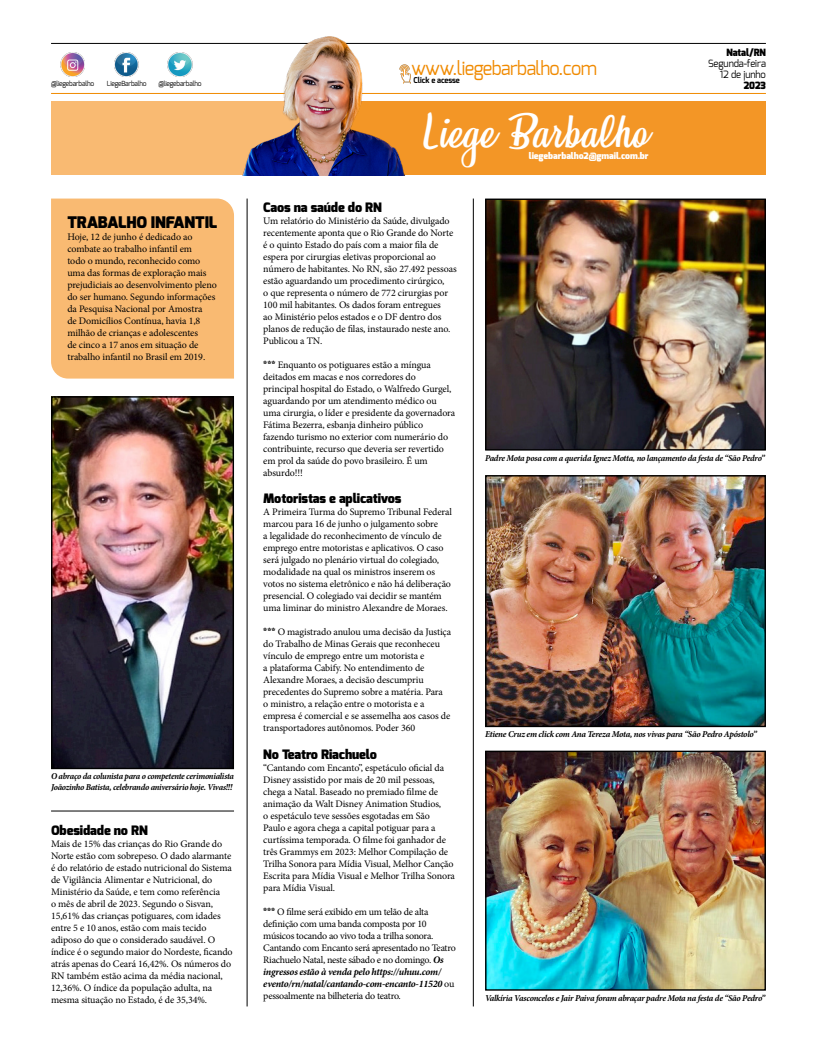
<style>
.page{position:relative;width:817px;height:1049px;background:#fff}
.page>*{position:absolute;margin:0;border:0;box-sizing:border-box;transform-origin:0 0}
.t1{font:41px "Honeymoon Personal Use";color:#fff}
.t2{font:19.1px "Exo";letter-spacing:-.03em;color:#f08a00;scale:.95 1}
.t3{font:900 16px "Exo";letter-spacing:-.01em;color:#000}
.t4{font:900 13px "Exo";letter-spacing:-.01em;color:#000}
.t5{font:10px/12px "Minion Pro";letter-spacing:-.01em;color:#000}
.t6{font:10px/11px "Exo";letter-spacing:-.01em;color:#000;text-align:right;scale:.95 1}
.t7{font:900 10px "Exo";letter-spacing:-.01em;color:#000;scale:.95 1}
.t8{font:italic 700 9px "Minion Pro";letter-spacing:-.03em;color:#000}
.t9{font:italic 700 9px/10.8px "Minion Pro";letter-spacing:-.03em;color:#000;scale:.95 1}
.t10{font:italic 700 9px "Minion Pro";letter-spacing:-.03em;color:#000;scale:.96 1}
.t11{font:900 9px "Exo";letter-spacing:-.01em;color:#fff}
.t12{font:700 8px "Exo";letter-spacing:-.01em;color:#000;scale:.95 1}
.t13{font:7px "Exo";letter-spacing:-.03em;color:#000;scale:.95 1}
.s1{font-family:"Exo";font-weight:900}
.s2{font-weight:700;font-style:italic}
</style>
<div class="page">
<img style="left:487px;top:201px;width:276px;height:248px">
<div style="left:485px;top:199px;width:280px;height:252px;border:1px solid #000"></div>
<img style="left:487px;top:477px;width:276px;height:248px">
<div style="left:485px;top:475px;width:280px;height:252px;border:1px solid #000"></div>
<img style="left:487px;top:753px;width:276px;height:236px">
<div style="left:485px;top:751px;width:280px;height:240px;border:1px solid #000"></div>
<hr style="left:51px;top:43px;width:714px;height:1px;background:#000">
<hr style="left:51px;top:93px;width:714px;height:1px;background:#f08a00">
<img style="left:60px;top:52px;width:25px;height:24px">
<img style="left:114px;top:52px;width:25px;height:24px">
<img style="left:168px;top:52px;width:24px;height:24px">
<div style="left:51px;top:101px;width:595px;height:74px;background:#f9ba72"></div>
<div style="left:329px;top:101px;width:436px;height:74px;background:#f39626"></div>
<img style="left:217px;top:36px;width:209px;height:139px">
<img style="left:394px;top:63px;width:21px;height:21px">
<div style="left:51px;top:199px;width:183px;height:180px;background:#f9ba72"></div>
<hr style="left:247px;top:199px;width:1px;height:807px;background:#000">
<hr style="left:473px;top:199px;width:1px;height:807px;background:#000">
<hr style="left:51px;top:811px;width:183px;height:1px;background:#000">
<img style="left:53px;top:398px;width:179px;height:369px">
<div style="left:51px;top:396px;width:183px;height:373px;border:1px solid #000"></div>
<p class="t13" style="left:51px;top:79px;width:47px">@liegebarbalho</p>
<p class="t13" style="left:107px;top:79px;width:43px">LiegeBarbalho</p>
<p class="t13" style="left:158px;top:79px;width:47px">@liegebarbalho</p>
<h3 class="t3" style="left:67px;top:212px;width:151px">TRABALHO INFANTIL</h3>
<p class="t5" style="left:67px;top:231px;width:151px">Hoje, 12 de junho é dedicado ao combate ao trabalho infantil em<br>todo o mundo, reconhecido como uma das formas de exploração mais prejudiciais ao desenvolvimento pleno do ser humano. Segundo informações da Pesquisa Nacional por Amostra<br>de Domicílios Contínua, havia 1,8 milhão de crianças e adolescentes<br>de cinco a 17 anos em situação de trabalho infantil no Brasil em 2019.</p>
<p class="t9" style="left:51px;top:771px;width:194px">O abraço da colunista para o competente cerimonialista<br>Joãozinho Batista, celebrando aniversário hoje. Vivas!!!</p>
<h3 class="t4" style="left:51px;top:821px;width:98px">Obesidade no RN</h3>
<p class="t5" style="left:51px;top:837px;width:183px">Mais de 15% das crianças do Rio Grande do Norte estão com sobrepeso. O dado alarmante é do relatório de estado nutricional do Sistema de Vigilância Alimentar e Nutricional, do Ministério da Saúde, e tem como referência<br>o mês de abril de 2023. Segundo o Sisvan, 15,61% das crianças potiguares, com idades entre 5 e 10 anos, estão com mais tecido adiposo do que o considerado saudável. O índice é o segundo maior do Nordeste, ficando atrás apenas do Ceará 16,42%. Os números do RN também estão acima da média nacional, 12,36%. O índice da população adulta, na mesma situação no Estado, é de 35,34%.</p>
<h2 class="t2" style="left:411px;top:56px;width:197px">www.liegebarbalho.com</h2>
<p class="t12" style="left:413px;top:75px;width:50px">Click e acesse</p>
<h1 class="t1" style="left:424px;top:108px;width:225px">Liege Barbalho</h1>
<p class="t11" style="left:529px;top:150px;width:121px">liegebarbalho2@gmail.com.br</p>
<p class="t7" style="left:726px;top:46px;width:43px">Natal/RN</p>
<p class="t6" style="left:708px;top:58px;width:62px">Segunda-feira<br>12 de junho</p>
<p class="t7" style="left:743px;top:79px;width:25px">2023</p>
<h3 class="t4" style="left:263px;top:199px;width:120px">Caos na saúde do RN</h3>
<p class="t5" style="left:263px;top:214px;width:195px">Um relatório do Ministério da Saúde, divulgado recentemente aponta que o Rio Grande do Norte é o quinto Estado do país com a maior fila de espera por cirurgias eletivas proporcional ao número de habitantes. No RN, são 27.492 pessoas estão aguardando um procedimento cirúrgico,<br>o que representa o número de 772 cirurgias por 100 mil habitantes. Os dados foram entregues<br>ao Ministério pelos estados e o DF dentro dos planos de redução de filas, instaurado neste ano.<br>Publicou a TN.</p>
<p class="t5" style="left:263px;top:358px;width:193px"><span class="s1">***</span> Enquanto os potiguares estão a míngua deitados em macas e nos corredores do<br>principal hospital do Estado, o Walfredo Gurgel, aguardando por um atendimento médico ou uma cirurgia, o líder e presidente da governadora Fátima Bezerra, esbanja dinheiro público fazendo turismo no exterior com numerário do contribuinte, recurso que deveria ser revertido em prol da saúde do povo brasileiro. É um absurdo!!!</p>
<h3 class="t4" style="left:263px;top:490px;width:140px">Motoristas e aplicativos</h3>
<p class="t5" style="left:263px;top:506px;width:190px">A Primeira Turma do Supremo Tribunal Federal marcou para 16 de junho o julgamento sobre<br>a legalidade do reconhecimento de vínculo de emprego entre motoristas e aplicativos. O caso será julgado no plenário virtual do colegiado, modalidade na qual os ministros inserem os votos no sistema eletrônico e não há deliberação presencial. O colegiado vai decidir se mantém uma liminar do ministro Alexandre de Moraes.</p>
<p class="t5" style="left:263px;top:626px;width:189px"><span class="s1">***</span> O magistrado anulou uma decisão da Justiça do Trabalho de Minas Gerais que reconheceu vínculo de emprego entre um motorista e<br>a plataforma Cabify. No entendimento de Alexandre Moraes, a decisão descumpriu precedentes do Supremo sobre a matéria. Para<br>o ministro, a relação entre o motorista e a empresa é comercial e se assemelha aos casos de transportadores autônomos. Poder 360</p>
<h3 class="t4" style="left:263px;top:746px;width:115px">No Teatro Riachuelo</h3>
<p class="t5" style="left:263px;top:762px;width:193px">“Cantando com Encanto”, espetáculo oficial da Disney assistido por mais de 20 mil pessoas, chega a Natal. Baseado no premiado filme de animação da Walt Disney Animation Studios,<br>o espetáculo teve sessões esgotadas em São<br>Paulo e agora chega a capital potiguar para a curtíssima temporada. O filme foi ganhador de três Grammys em 2023: Melhor Compilação de Trilha Sonora para Mídia Visual, Melhor Canção Escrita para Mídia Visual e Melhor Trilha Sonora para Mídia Visual.</p>
<p class="t5" style="left:263px;top:906px;width:194px"><span class="s1">***</span> O filme será exibido em um telão de alta definição com uma banda composta por 10 músicos tocando ao vivo toda a trilha sonora.<br>Cantando com Encanto será apresentado no Teatro Riachuelo Natal, neste sábado e no domingo. <span class="s2">Os ingressos estão à venda pelo https://uhuu.com/ evento/rn/natal/cantando-com-encanto-11520</span> ou pessoalmente na bilheteria do teatro.</p>
<p class="t10" style="left:485px;top:451px;width:293px">Padre Mota posa com a querida Ignez Motta, no lançamento da festa de “São Pedro”</p>
<p class="t8" style="left:485px;top:728px;width:273px">Etiene Cruz em click com Ana Tereza Mota, nos vivas para “São Pedro Apóstolo”</p>
<p class="t8" style="left:485px;top:991px;width:282px">Valkíria Vasconcelos e Jair Paiva foram abraçar padre Mota na festa de “São Pedro”</p>
</div>
